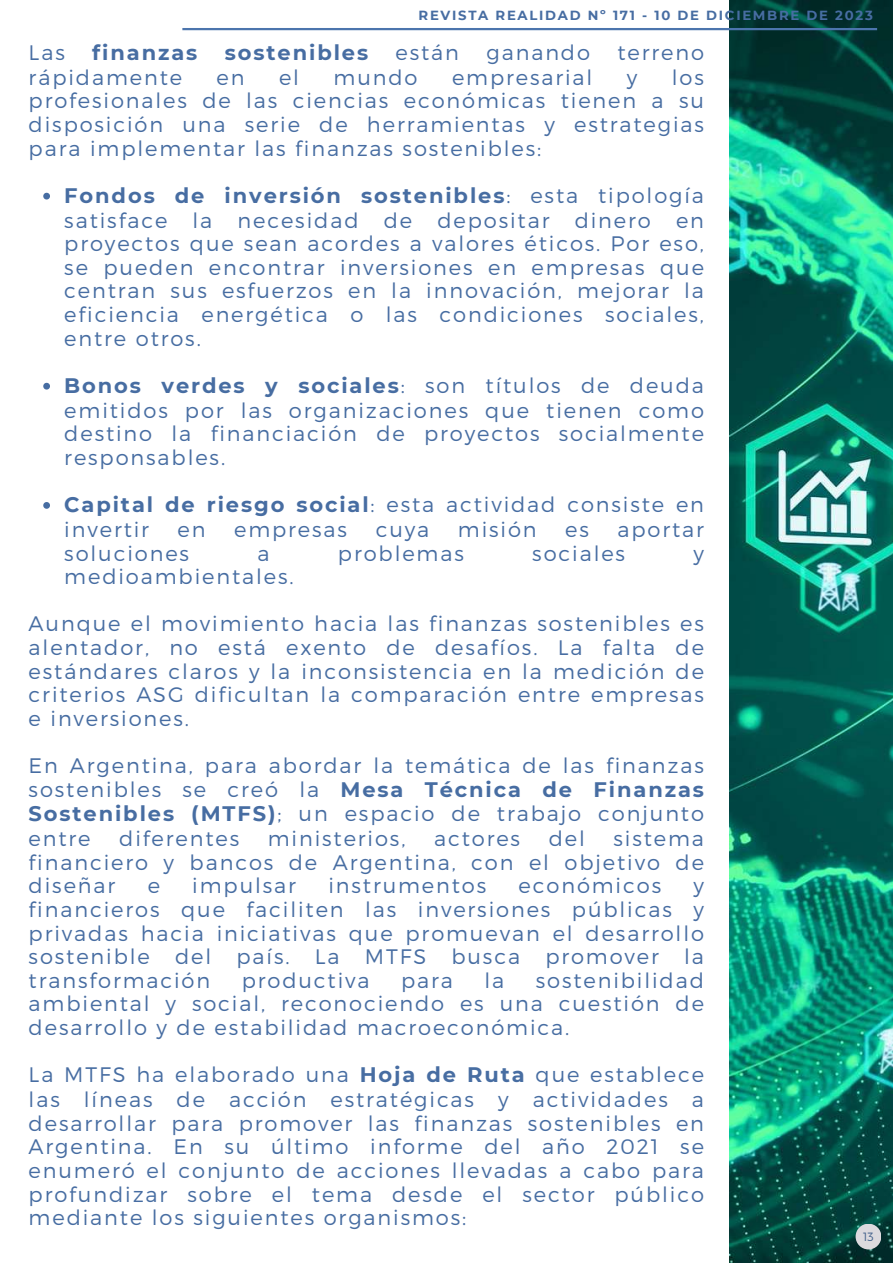
<style>
.page{position:relative;width:893px;height:1264px;background:#fff}
.page>*{position:absolute;margin:0;border:0;box-sizing:border-box;transform-origin:0 0}
.t1{font:300 21px/23.5px "Montserrat";letter-spacing:.09em;color:#476da2;text-align:justify}
.t2{font:700 21px "Montserrat";letter-spacing:.09em;color:#476da2}
.t3{font:700 13.2px "Montserrat";letter-spacing:.13em;color:#476da2}
.t4{font:300 12px "Montserrat";color:#42618b}
.s1{font-weight:700}
</style>
<div class="page">
<img style="left:729px;top:0;width:163px;height:1262px">
<div style="left:855px;top:1223px;width:26px;height:26px;background:#dcdade;border-radius:50%"></div>
<hr style="left:182px;top:28px;width:695px;height:2px;background:#4c75ad">
<svg style="left:43px;top:193px;width:7px;height:6px"></svg>
<svg style="left:43px;top:383px;width:7px;height:6px"></svg>
<svg style="left:43px;top:502px;width:7px;height:7px"></svg>
<p class="t3" style="left:418px;top:7px;width:455px">REVISTA REALIDAD Nº 171 - 10 DE DICIEMBRE DE 2023</p>
<p class="t1" style="left:29px;top:40px;width:38px">Las</p>
<p class="t2" style="left:92px;top:40px;width:107px">finanzas</p>
<p class="t2" style="left:225px;top:40px;width:145px">sostenibles</p>
<p class="t1" style="left:395px;top:40px;width:65px">están</p>
<p class="t1" style="left:486px;top:40px;width:105px">ganando</p>
<p class="t1" style="left:617px;top:40px;width:88px">terreno</p>
<p class="t1" style="left:29px;top:64px;width:155px">rápidamente</p>
<p class="t1" style="left:216px;top:64px;width:29px">en</p>
<p class="t1" style="left:279px;top:64px;width:22px">el</p>
<p class="t1" style="left:333px;top:64px;width:85px">mundo</p>
<p class="t1" style="left:452px;top:64px;width:142px">empresarial</p>
<p class="t1" style="left:627px;top:64px;width:12px">y</p>
<p class="t1" style="left:29px;top:64px;width:676px;text-indent:643px">los profesionales de las ciencias económicas tienen a su disposición una serie de herramientas y estrategias para implementar las finanzas sostenibles:</p>
<p class="t1" style="left:64px;top:182px;width:641px"><span class="s1">Fondos de inversión sostenibles</span>: esta tipología satisface la necesidad de depositar dinero en proyectos que sean acordes a valores éticos. Por eso, se pueden encontrar inversiones en empresas que centran sus esfuerzos en la innovación, mejorar la eficiencia energética o las condiciones sociales, entre otros.</p>
<p class="t1" style="left:64px;top:372px;width:641px;line-height:24px"><span class="s1">Bonos verdes y sociales</span>: son títulos de deuda emitidos por las organizaciones que tienen como destino la financiación de proyectos socialmente responsables.</p>
<p class="t1" style="left:64px;top:491px;width:641px;line-height:24.8px"><span class="s1">Capital de riesgo social</span>: esta actividad consiste en invertir</p>
<p class="t1" style="left:178px;top:516px;width:29px">en</p>
<p class="t1" style="left:234px;top:516px;width:114px">empresas</p>
<p class="t1" style="left:375px;top:516px;width:55px">cuya</p>
<p class="t1" style="left:458px;top:516px;width:80px">misión</p>
<p class="t1" style="left:565px;top:516px;width:25px">es</p>
<p class="t1" style="left:617px;top:516px;width:88px">aportar</p>
<p class="t1" style="left:64px;top:540px;width:126px">soluciones</p>
<p class="t1" style="left:257px;top:540px;width:14px">a</p>
<p class="t1" style="left:338px;top:540px;width:127px">problemas</p>
<p class="t1" style="left:532px;top:540px;width:94px">sociales</p>
<p class="t1" style="left:693px;top:540px;width:12px">y</p>
<p class="t1" style="left:64px;top:564px;width:231px">medioambientales.</p>
<p class="t1" style="left:29px;top:611px;width:676px">Aunque el movimiento hacia las finanzas sostenibles es alentador, no está exento de desafíos. La falta de estándares claros y la inconsistencia en la medición de criterios ASG dificultan la comparación entre empresas e inversiones.</p>
<p class="t1" style="left:29px;top:752px;width:676px;line-height:24.3px">En Argentina, para abordar la temática de las finanzas sostenibles se creó la <span class="s1">Mesa Técnica de Finanzas Sostenibles (MTFS)</span>; un espacio de trabajo conjunto entre</p>
<p class="t1" style="left:119px;top:825px;width:121px">diferentes</p>
<p class="t1" style="left:268px;top:825px;width:139px">ministerios,</p>
<p class="t1" style="left:434px;top:825px;width:87px">actores</p>
<p class="t1" style="left:548px;top:825px;width:38px">del</p>
<p class="t1" style="left:29px;top:825px;width:676px;text-indent:585px">sistema financiero y bancos de Argentina, con el objetivo de diseñar</p>
<p class="t1" style="left:148px;top:873px;width:14px">e</p>
<p class="t1" style="left:192px;top:873px;width:105px">impulsar</p>
<p class="t1" style="left:328px;top:873px;width:159px">instrumentos</p>
<p class="t1" style="left:518px;top:873px;width:144px">económicos</p>
<p class="t1" style="left:29px;top:873px;width:676px;text-indent:664px">y financieros que faciliten las inversiones públicas y privadas hacia iniciativas que promuevan el desarrollo sostenible del país. La MTFS busca promover la transformación</p>
<p class="t1" style="left:29px;top:967px;width:676px;text-indent:507px">sostenibilidad ambiental y social, reconociendo es una cuestión de desarrollo y de estabilidad macroeconómica.</p>
<p class="t1" style="left:29px;top:1061px;width:676px">La MTFS ha elaborado una <span class="s1">Hoja de Ruta</span> que establece las líneas de acción estratégicas y actividades a desarrollar para promover las finanzas sostenibles en Argentina. En su último informe del año 2021 se enumeró el conjunto de acciones llevadas a cabo para profundizar sobre el tema desde el sector público mediante los siguientes organismos:</p>
<p class="t1" style="left:242px;top:967px;width:129px">productiva</p>
<p class="t1" style="left:401px;top:967px;width:53px">para</p>
<p class="t1" style="left:484px;top:967px;width:21px">la</p>
<p class="t4" style="left:863px;top:1228px;width:12px">13</p>
</div>
